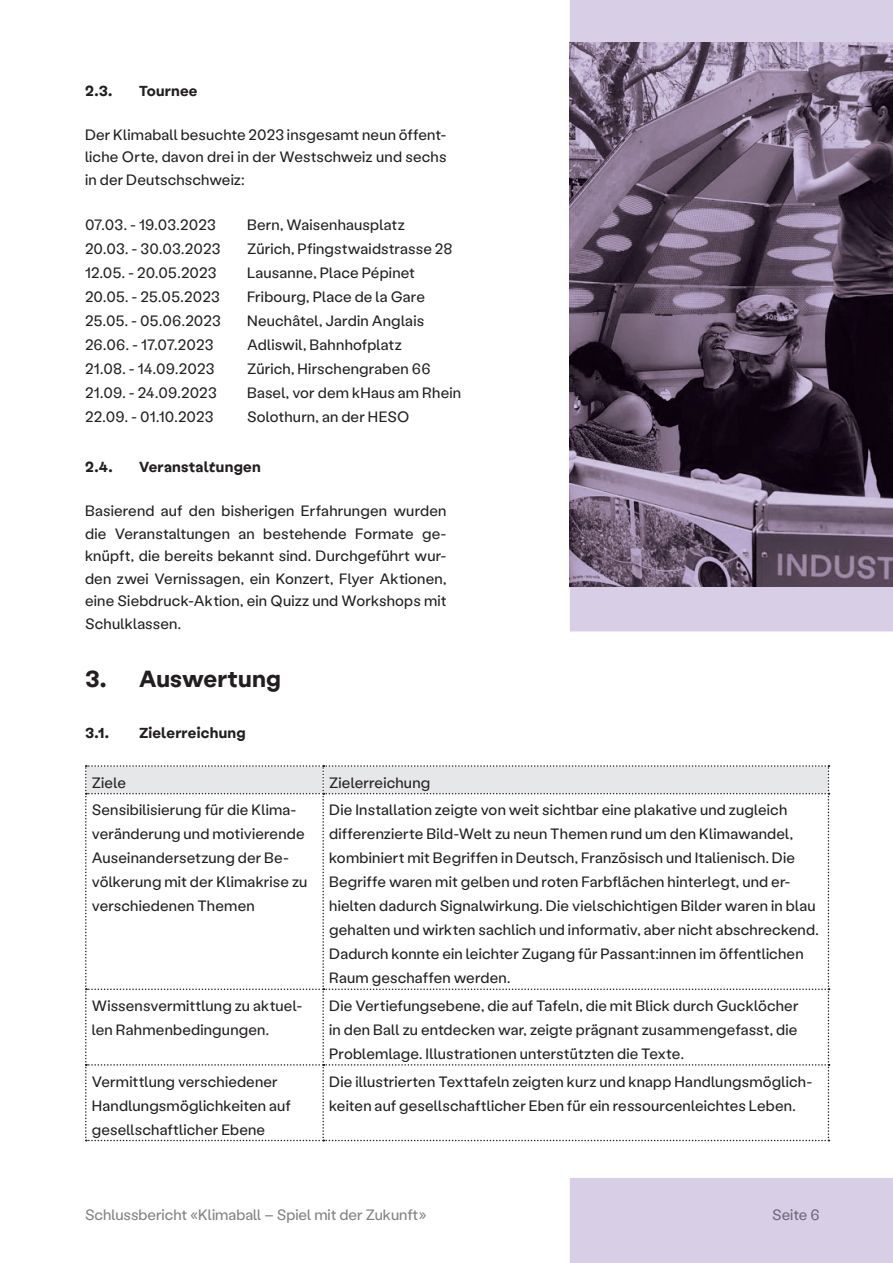
<style>
.page{position:relative;width:893px;height:1263px;background:#fff}
.page>*{position:absolute;margin:0;border:0;box-sizing:border-box;transform-origin:0 0}
.t1{font:700 24px "Labil Grotesk";letter-spacing:.005em;color:#231f20}
.t2{font:15px/24px "Labil Grotesk";letter-spacing:.01em;color:#231f20}
.t3{font:700 15px "Labil Grotesk";letter-spacing:.015em;color:#231f20}
.t4{font:15px "Labil Grotesk";color:#808285}
.t5{font:15px "Labil Grotesk";letter-spacing:-.005em;color:#6e6a79}
</style>
<div class="page">
<svg style="left:85px;top:765px;width:744px;height:376px"></svg>
<div style="left:570px;top:0;width:323px;height:631px;background:#d8cfe6"></div>
<img style="left:570px;top:43px;width:323px;height:544px">
<div style="left:570px;top:1178px;width:323px;height:85px;background:#d8cfe6"></div>
<div style="left:773px;top:1210px;width:46px;height:11px;background:#d8cfe6"></div>
<p class="t3" style="left:85px;top:79px;width:29px">2.3.</p>
<p class="t3" style="left:139px;top:79px;width:60px">Tournee</p>
<p class="t2" style="left:85px;top:122px;width:363px;line-height:22.5px;text-align:justify">Der Klimaball besuchte 2023 insgesamt neun öffent&shy;liche Orte, davon drei in der Westschweiz und sechs in der Deutschschweiz:</p>
<p class="t2" style="left:85px;top:212px;width:132px">07.03. - 19.03.2023</p>
<p class="t2" style="left:247px;top:212px;width:159px">Bern, Waisenhausplatz</p>
<p class="t2" style="left:85px;top:236px;width:137px">20.03. - 30.03.2023</p>
<p class="t2" style="left:247px;top:236px;width:207px">Zürich, Pfingstwaidstrasse 28</p>
<p class="t2" style="left:85px;top:260px;width:133px">12.05. - 20.05.2023</p>
<p class="t2" style="left:247px;top:260px;width:169px">Lausanne, Place Pépinet</p>
<p class="t2" style="left:85px;top:284px;width:136px">20.05. - 25.05.2023</p>
<p class="t2" style="left:247px;top:284px;width:179px">Fribourg, Place de la Gare</p>
<p class="t2" style="left:85px;top:308px;width:137px">25.05. - 05.06.2023</p>
<p class="t2" style="left:247px;top:308px;width:179px">Neuchâtel, Jardin Anglais</p>
<p class="t2" style="left:85px;top:332px;width:130px">26.06. - 17.07.2023</p>
<p class="t2" style="left:247px;top:332px;width:156px">Adliswil, Bahnhofplatz</p>
<p class="t2" style="left:85px;top:356px;width:131px">21.08. - 14.09.2023</p>
<p class="t2" style="left:247px;top:356px;width:185px">Zürich, Hirschengraben 66</p>
<p class="t2" style="left:85px;top:380px;width:133px">21.09. - 24.09.2023</p>
<p class="t2" style="left:247px;top:380px;width:216px">Basel, vor dem kHaus am Rhein</p>
<p class="t2" style="left:85px;top:404px;width:130px">22.09. - 01.10.2023</p>
<p class="t2" style="left:247px;top:404px;width:164px">Solothurn, an der HESO</p>
<p class="t3" style="left:85px;top:456px;width:29px">2.4.</p>
<p class="t3" style="left:139px;top:456px;width:123px">Veranstaltungen</p>
<p class="t2" style="left:85px;top:499px;width:363px;line-height:22.5px;text-align:justify">Basierend auf den bisherigen Erfahrungen wurden die Veranstaltungen an bestehende Formate ge&shy;knüpft, die bereits bekannt sind. Durchgeführt wur&shy;den zwei Vernissagen, ein Konzert, Flyer Aktionen, eine Siebdruck-Aktion, ein Quizz und Workshops mit Schulklassen.</p>
<h1 class="t1" style="left:85px;top:660px;width:197px">3. Auswertung</h1>
<p class="t3" style="left:85px;top:721px;width:26px">3.1.</p>
<p class="t3" style="left:139px;top:721px;width:108px">Zielerreichung</p>
<p class="t2" style="left:92px;top:770px;width:36px">Ziele</p>
<p class="t2" style="left:329px;top:770px;width:103px">Zielerreichung</p>
<p class="t2" style="left:92px;top:797px;width:217px">Sensibilisierung für die Klima&shy;veränderung und motivierende<br>Auseinandersetzung der Be&shy;völkerung mit der Klimakrise zu verschiedenen Themen</p>
<p class="t2" style="left:329px;top:797px;width:491px">Die Installation zeigte von weit sichtbar eine plakative und zugleich differenzierte Bild-Welt zu neun Themen rund um den Klimawandel, kombiniert mit Begriffen in Deutsch, Französisch und Italienisch. Die Begriffe waren mit gelben und roten Farbflächen hinterlegt, und er&shy;hielten dadurch Signalwirkung. Die vielschichtigen Bilder waren in blau gehalten und wirkten sachlich und informativ, aber nicht abschreckend.<br>Dadurch konnte ein leichter Zugang für Passant:innen im öffentlichen Raum geschaffen werden.</p>
<p class="t2" style="left:92px;top:993px;width:212px">Wissensvermittlung zu aktuel&shy;len Rahmenbedingungen.</p>
<p class="t2" style="left:329px;top:993px;width:471px;text-align:justify">Die Vertiefungsebene, die auf Tafeln, die mit Blick durch Gucklöcher in den Ball zu entdecken war, zeigte prägnant zusammengefasst, die Problemlage. Illustrationen unterstützten die Texte.</p>
<p class="t2" style="left:92px;top:1068px;width:200px">Vermittlung verschiedener<br>Handlungsmöglichkeiten auf gesellschaftlicher Ebene</p>
<p class="t2" style="left:329px;top:1068px;width:485px">Die illustrierten Texttafeln zeigten kurz und knapp Handlungsmöglich&shy;keiten auf gesellschaftlicher Eben für ein ressourcenleichtes Leben.</p>
<p class="t4" style="left:85px;top:1205px;width:343px">Schlussbericht «Klimaball – Spiel mit der Zukunft»</p>
<p class="t5" style="left:772px;top:1205px;width:49px">Seite 6</p>
</div>
